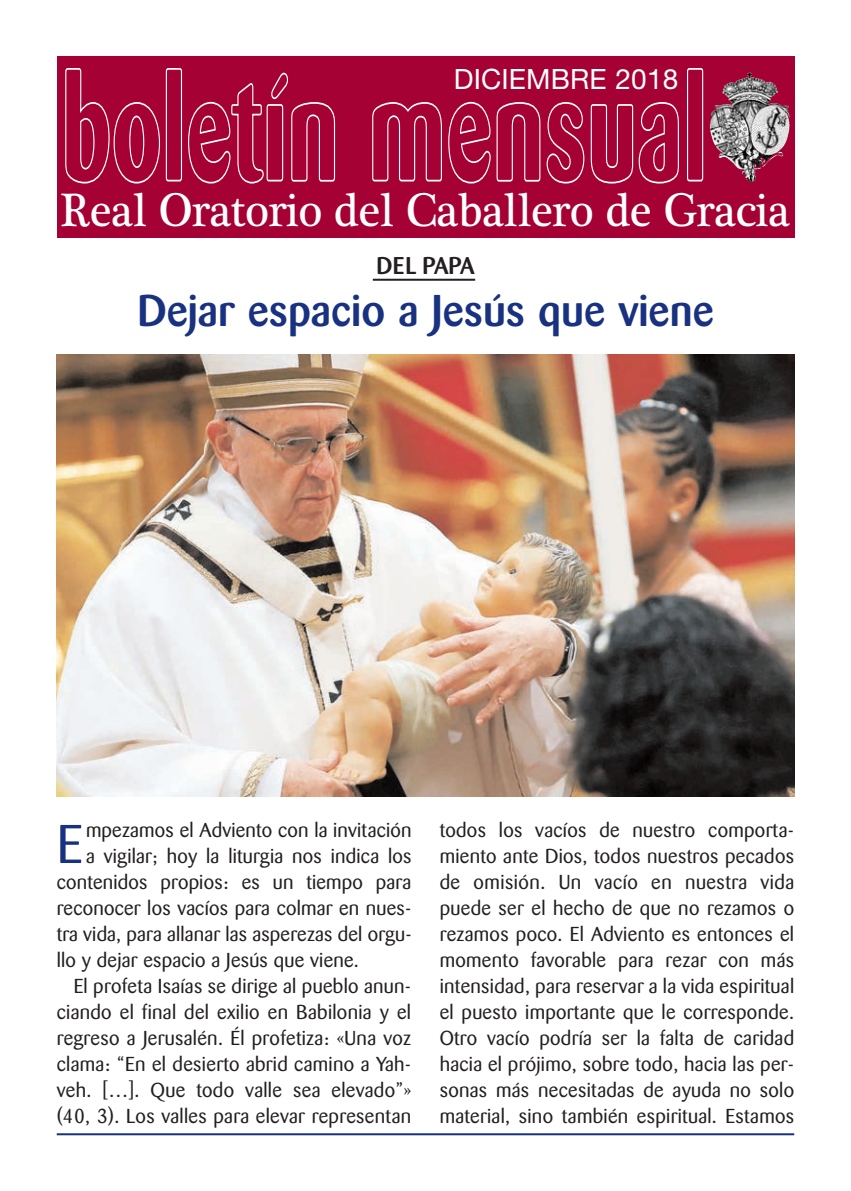
<style>
.page{position:relative;width:851px;height:1191px;background:#fff}
.page>*{position:absolute;margin:0;border:0;box-sizing:border-box;transform-origin:0 0}
.t1{font:54px "Barmeno";color:#183181}
.t2{font:48px "Plantagenet Cherokee";letter-spacing:-.015em;color:#fff;scale:.94 1}
.t3{font:500 44px "Barmeno";color:#183181}
.t4{font:28px "Helvetica Neue";letter-spacing:.005em;color:#fff}
.t5{font:500 24px "Barmeno";color:#231f20}
.t6{font:20px/26px "Barmeno";letter-spacing:.015em;color:#231f20;text-align:justify}
</style>
<div class="page">
<div style="left:57px;top:57px;width:737px;height:181px;background:#a50134"></div>
<svg style="left:65px;top:68px;width:270px;height:116px"></svg>
<svg style="left:372px;top:101px;width:307px;height:83px"></svg>
<svg style="left:687px;top:68px;width:16px;height:114px"></svg>
<img style="left:709px;top:73px;width:73px;height:109px">
<hr style="left:373px;top:279px;width:102px;height:2px;background:#231f20">
<hr style="left:57px;top:1133px;width:737px;height:2px;background:#183181">
<img style="left:57px;top:354px;width:737px;height:442px">
<h3 class="t4" style="left:454px;top:62px;width:226px">DICIEMBRE 2018</h3>
<h2 class="t2" style="left:60px;top:182px;width:778px">Real Oratorio del Caballero de Gracia</h2>
<p class="t5" style="left:376px;top:255px;width:100px">DEL PAPA</p>
<h3 class="t3" style="left:137px;top:292px;width:578px">Dejar espacio a Jesús que viene</h3>
<h1 class="t1" style="left:57px;top:821px;width:27px">E</h1>
<p class="t6" style="left:86px;top:818px;width:327px">mpezamos el Adviento con la invitación</p>
<p class="t6" style="left:86px;top:844px;width:327px">a vigilar; hoy la liturgia nos indica los</p>
<p class="t6" style="left:57px;top:870px;width:356px">contenidos propios: es un tiempo para</p>
<p class="t6" style="left:57px;top:896px;width:356px">reconocer los vacíos para colmar en nues-</p>
<p class="t6" style="left:57px;top:922px;width:356px">tra vida, para allanar las asperezas del orgu-</p>
<p class="t6" style="left:57px;top:948px;width:303px">llo y dejar espacio a Jesús que viene.</p>
<p class="t6" style="left:74px;top:974px;width:339px">El profeta Isaías se dirige al pueblo anun-</p>
<p class="t6" style="left:57px;top:1000px;width:356px">ciando el final del exilio en Babilonia y el</p>
<p class="t6" style="left:57px;top:1026px;width:356px">regreso a Jerusalén. Él profetiza: «Una voz</p>
<p class="t6" style="left:57px;top:1052px;width:356px">clama: “En el desierto abrid camino a Yah-</p>
<p class="t6" style="left:57px;top:1078px;width:356px">veh. […]. Que todo valle sea elevado”»</p>
<p class="t6" style="left:57px;top:1104px;width:356px">(40, 3). Los valles para elevar representan</p>
<p class="t6" style="left:439px;top:818px;width:356px">todos los vacíos de nuestro comporta&shy;miento ante Dios, todos nuestros pecados de omisión. Un vacío en nuestra vida puede ser el hecho de que no rezamos o rezamos poco. El Adviento es entonces el momento favorable para rezar con más intensidad, para reservar a la vida espiritual el puesto importante que le corresponde.<br>Otro vacío podría ser la falta de caridad hacia el prójimo, sobre todo, hacia las per&shy;sonas más necesitadas de ayuda no solo material, sino también espiritual. Estamos</p>
</div>
